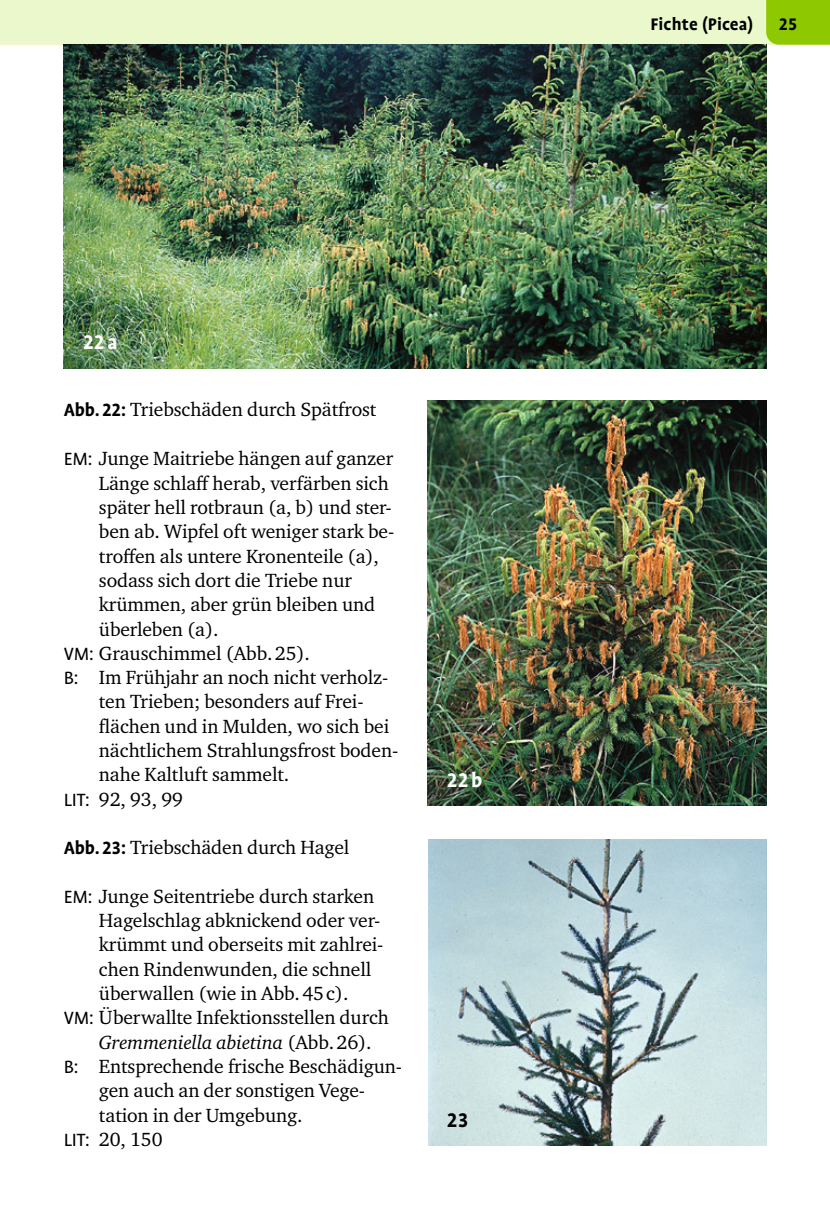
<style>
.page{position:relative;width:830px;height:1212px;background:#fff}
.page>*{position:absolute;margin:0;border:0;box-sizing:border-box;transform-origin:0 0}
.t1{font:700 22.5px "Profile Pro";letter-spacing:.06em;color:#fff}
.t2{font:700 22.5px "Profile Pro";color:#000}
.t3{font:19.57px "Charter ITC Pro";letter-spacing:-.005em;color:#000}
.t4{font:italic 19.57px "Charter ITC Pro";letter-spacing:-.005em;color:#000}
.t5{font:700 19.12px "Profile Pro";letter-spacing:.01em;color:#000}
.s1{font-family:"Profile Pro";font-weight:700;font-size:20.25px}
.s2{font-family:"Profile Pro";font-size:20.25px}
.s3{font-style:normal}
</style>
<div class="page">
<div style="left:0;top:0;width:829px;height:45px;background:#eaf8cb"></div>
<div style="left:765px;top:0;width:64px;height:45px;background:#8ec800"></div>
<img style="left:64px;top:45px;width:701px;height:323px">
<img style="left:427px;top:400px;width:338px;height:406px">
<img style="left:428px;top:839px;width:337px;height:307px">
<p class="t1" style="left:83px;top:329px;width:36px">22a</p>
<p class="t3" style="left:64px;top:397px;width:314px"><span class="s1">Abb.22:</span> Triebschäden durch Spätfrost</p>
<p class="t3" style="left:64px;top:446px;width:331px"><span class="s2">EM:</span> Junge Maitriebe hängen auf ganzer</p>
<p class="t3" style="left:99px;top:471px;width:291px">Länge schlaff herab, verfärben sich</p>
<p class="t3" style="left:99px;top:495px;width:294px">später hell rotbraun (a, b) und ster-</p>
<p class="t3" style="left:99px;top:519px;width:297px">ben ab. Wipfel oft weniger stark be-</p>
<p class="t3" style="left:99px;top:544px;width:281px">troffen als untere Kronenteile (a),</p>
<p class="t3" style="left:99px;top:568px;width:254px">sodass sich dort die Triebe nur</p>
<p class="t3" style="left:99px;top:592px;width:278px">krümmen, aber grün bleiben und</p>
<p class="t3" style="left:99px;top:617px;width:121px">überleben (a).</p>
<p class="t3" style="left:64px;top:641px;width:247px"><span class="s2">VM:</span> Grauschimmel (Abb.25).</p>
<p class="t3" style="left:64px;top:665px;width:326px"><span class="s2">B:</span> Im Frühjahr an noch nicht verholz-</p>
<p class="t3" style="left:99px;top:689px;width:264px">ten Trieben; besonders auf Frei-</p>
<p class="t3" style="left:99px;top:714px;width:291px">flächen und in Mulden, wo sich bei</p>
<p class="t3" style="left:99px;top:738px;width:301px">nächtlichem Strahlungsfrost boden-</p>
<p class="t3" style="left:99px;top:762px;width:192px">nahe Kaltluft sammelt.</p>
<p class="t3" style="left:64px;top:787px;width:121px"><span class="s2">LIT:</span> 92, 93, 99</p>
<p class="t3" style="left:64px;top:835px;width:287px"><span class="s1">Abb.23:</span> Triebschäden durch Hagel</p>
<p class="t3" style="left:64px;top:884px;width:311px"><span class="s2">EM:</span> Junge Seitentriebe durch starken</p>
<p class="t3" style="left:99px;top:908px;width:283px">Hagelschlag abknickend oder ver-</p>
<p class="t3" style="left:99px;top:932px;width:286px">krümmt und oberseits mit zahlrei-</p>
<p class="t3" style="left:99px;top:957px;width:274px">chen Rindenwunden, die schnell</p>
<p class="t3" style="left:99px;top:981px;width:251px">überwallen (wie in Abb.45c).</p>
<p class="t3" style="left:64px;top:1005px;width:326px"><span class="s2">VM:</span> Überwallte Infektionsstellen durch</p>
<p class="t4" style="left:99px;top:1030px;width:274px">Gremmeniella abietina <span class="s3">(Abb.26).</span></p>
<p class="t3" style="left:64px;top:1054px;width:340px"><span class="s2">B:</span> Entsprechende frische Beschädigun-</p>
<p class="t3" style="left:99px;top:1078px;width:266px">gen auch an der sonstigen Vege-</p>
<p class="t3" style="left:99px;top:1103px;width:205px">tation in der Umgebung.</p>
<p class="t3" style="left:64px;top:1127px;width:100px"><span class="s2">LIT:</span> 20, 150</p>
<p class="t1" style="left:446px;top:766px;width:37px">22b</p>
<p class="t2" style="left:446px;top:1106px;width:23px">23</p>
<p class="t5" style="left:650px;top:13px;width:104px">Fichte (Picea)</p>
<p class="t5" style="left:778px;top:13px;width:20px">25</p>
</div>
